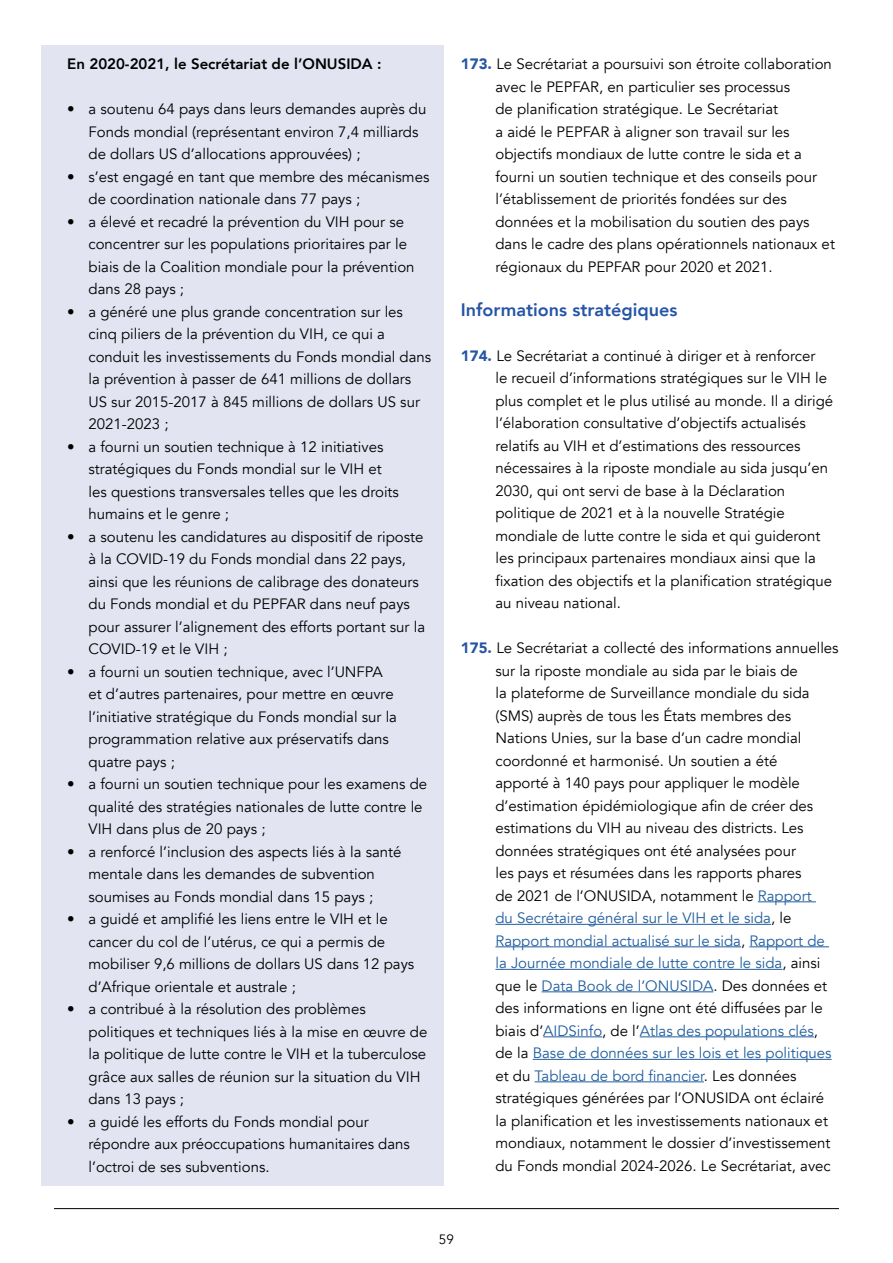
<style>
.page{position:relative;width:893px;height:1263px;background:#fff}
.page>*{position:absolute;margin:0;border:0;box-sizing:border-box;transform-origin:0 0}
.t1{font:800 18px "Avenir";color:#2555a4}
.t2{font:15px/22.5px "Avenir";color:#000}
.t3{font:800 15px "Avenir";color:#000}
.t4{font:13.5px "Avenir";color:#000}
.s1{font-weight:900;color:#2555a4}
.s2{color:#215e9e}
</style>
<div class="page">
<hr style="left:758px;top:901px;width:58px;height:1px;background:#215e9e">
<hr style="left:495px;top:924px;width:276px;height:1px;background:#215e9e">
<hr style="left:495px;top:946px;width:246px;height:1px;background:#215e9e">
<hr style="left:749px;top:946px;width:80px;height:1px;background:#215e9e">
<hr style="left:495px;top:969px;width:287px;height:1px;background:#215e9e">
<hr style="left:542px;top:991px;width:171px;height:1px;background:#215e9e">
<hr style="left:543px;top:1036px;width:59px;height:1px;background:#215e9e">
<hr style="left:640px;top:1036px;width:174px;height:1px;background:#215e9e">
<hr style="left:533px;top:1059px;width:299px;height:1px;background:#215e9e">
<hr style="left:535px;top:1081px;width:169px;height:1px;background:#215e9e">
<hr style="left:54px;top:1208px;width:785px;height:1px;background:#000">
<div style="left:41px;top:45px;width:403px;height:1141px;background:#e2e4f2"></div>
<p class="t3" style="left:67px;top:52px;width:316px">En 2020-2021, le Secrétariat de l’ONUSIDA :</p>
<p class="t2" style="left:88px;top:98px;width:339px;text-indent:-21px">• a soutenu 64 pays dans leurs demandes auprès du<br>Fonds mondial (représentant environ 7,4 milliards de dollars US d’allocations approuvées) ;</p>
<p class="t2" style="left:88px;top:165px;width:342px;text-indent:-21px">• s’est engagé en tant que membre des mécanismes de coordination nationale dans 77 pays ;</p>
<p class="t2" style="left:88px;top:210px;width:328px;text-indent:-21px">• a élevé et recadré la prévention du VIH pour se concentrer sur les populations prioritaires par le biais de la Coalition mondiale pour la prévention dans 28 pays ;</p>
<p class="t2" style="left:88px;top:300px;width:344px;text-indent:-21px">• a généré une plus grande concentration sur les cinq piliers de la prévention du VIH, ce qui a conduit les investissements du Fonds mondial dans la prévention à passer de 641 millions de dollars US sur 2015-2017 à 845 millions de dollars US sur 2021-2023 ;</p>
<p class="t2" style="left:88px;top:435px;width:312px;text-indent:-21px">• a fourni un soutien technique à 12 initiatives stratégiques du Fonds mondial sur le VIH et les questions transversales telles que les droits humains et le genre ;</p>
<p class="t2" style="left:88px;top:525px;width:338px;text-indent:-21px">• a soutenu les candidatures au dispositif de riposte à la COVID-19 du Fonds mondial dans 22 pays, ainsi que les réunions de calibrage des donateurs du Fonds mondial et du PEPFAR dans neuf pays pour assurer l’alignement des efforts portant sur la COVID-19 et le VIH ;</p>
<p class="t2" style="left:88px;top:660px;width:310px;text-indent:-21px">• a fourni un soutien technique, avec l’UNFPA et d’autres partenaires, pour mettre en œuvre l’initiative stratégique du Fonds mondial sur la programmation relative aux préservatifs dans quatre pays ;</p>
<p class="t2" style="left:88px;top:773px;width:340px;text-indent:-21px">• a fourni un soutien technique pour les examens de qualité des stratégies nationales de lutte contre le<br>VIH dans plus de 20 pays ;</p>
<p class="t2" style="left:67px;top:840px;width:336px;text-align:center">• a renforcé l’inclusion des aspects liés à la santé mentale dans les demandes de subvention soumises au Fonds mondial dans 15 pays ;</p>
<p class="t2" style="left:88px;top:908px;width:327px;text-indent:-21px">• a guidé et amplifié les liens entre le VIH et le cancer du col de l’utérus, ce qui a permis de mobiliser 9,6 millions de dollars US dans 12 pays d’Afrique orientale et australe ;</p>
<p class="t2" style="left:88px;top:998px;width:340px;text-indent:-21px">• a contribué à la résolution des problèmes politiques et techniques liés à la mise en œuvre de la politique de lutte contre le VIH et la tuberculose grâce aux salles de réunion sur la situation du VIH dans 13 pays ;</p>
<p class="t2" style="left:88px;top:1110px;width:323px;text-indent:-21px">• a guidé les efforts du Fonds mondial pour répondre aux préoccupations humanitaires dans l’octroi de ses subventions.</p>
<p class="t2" style="left:495px;top:53px;width:341px;text-indent:-34px"><span class="s1">173.</span> Le Secrétariat a poursuivi son étroite collaboration avec le PEPFAR, en particulier ses processus<br>de planification stratégique. Le Secrétariat<br>a aidé le PEPFAR à aligner son travail sur les objectifs mondiaux de lutte contre le sida et a fourni un soutien technique et des conseils pour l’établissement de priorités fondées sur des données et la mobilisation du soutien des pays dans le cadre des plans opérationnels nationaux et régionaux du PEPFAR pour 2020 et 2021.</p>
<p class="t1" style="left:461px;top:295px;width:218px">Informations stratégiques</p>
<p class="t2" style="left:495px;top:344px;width:339px;text-indent:-34px"><span class="s1">174.</span> Le Secrétariat a continué à diriger et à renforcer<br>le recueil d’informations stratégiques sur le VIH le plus complet et le plus utilisé au monde. Il a dirigé l’élaboration consultative d’objectifs actualisés relatifs au VIH et d’estimations des ressources nécessaires à la riposte mondiale au sida jusqu’en 2030, qui ont servi de base à la Déclaration politique de 2021 et à la nouvelle Stratégie mondiale de lutte contre le sida et qui guideront les principaux partenaires mondiaux ainsi que la fixation des objectifs et la planification stratégique au niveau national.</p>
<p class="t2" style="left:495px;top:637px;width:345px;text-indent:-34px"><span class="s1">175.</span> Le Secrétariat a collecté des informations annuelles sur la riposte mondiale au sida par le biais de<br>la plateforme de Surveillance mondiale du sida (SMS) auprès de tous les États membres des Nations Unies, sur la base d’un cadre mondial coordonné et harmonisé. Un soutien a été<br>apporté à 140 pays pour appliquer le modèle d’estimation épidémiologique afin de créer des estimations du VIH au niveau des districts. Les données stratégiques ont été analysées pour<br>les pays et résumées dans les rapports phares<br>de 2021 de l’ONUSIDA, notamment le <span class="s2">Rapport<br>du Secrétaire général sur le VIH et le sida</span>, le <span class="s2">Rapport mondial actualisé sur le sida</span>, <span class="s2">Rapport de la Journée mondiale de lutte contre le sida</span>, ainsi que le <span class="s2">Data Book de l’ONUSIDA</span>. Des données et des informations en ligne ont été diffusées par le biais d’<span class="s2">AIDSinfo</span>, de l’<span class="s2">Atlas des populations clés</span>, de la <span class="s2">Base de données sur les lois et les politiques </span>et du <span class="s2">Tableau de bord financier</span>. Les données stratégiques générées par l’ONUSIDA ont éclairé la planification et les investissements nationaux et mondiaux, notamment le dossier d’investissement du Fonds mondial 2024-2026. Le Secrétariat, avec</p>
<p class="t4" style="left:439px;top:1231px;width:17px">59</p>
</div>
